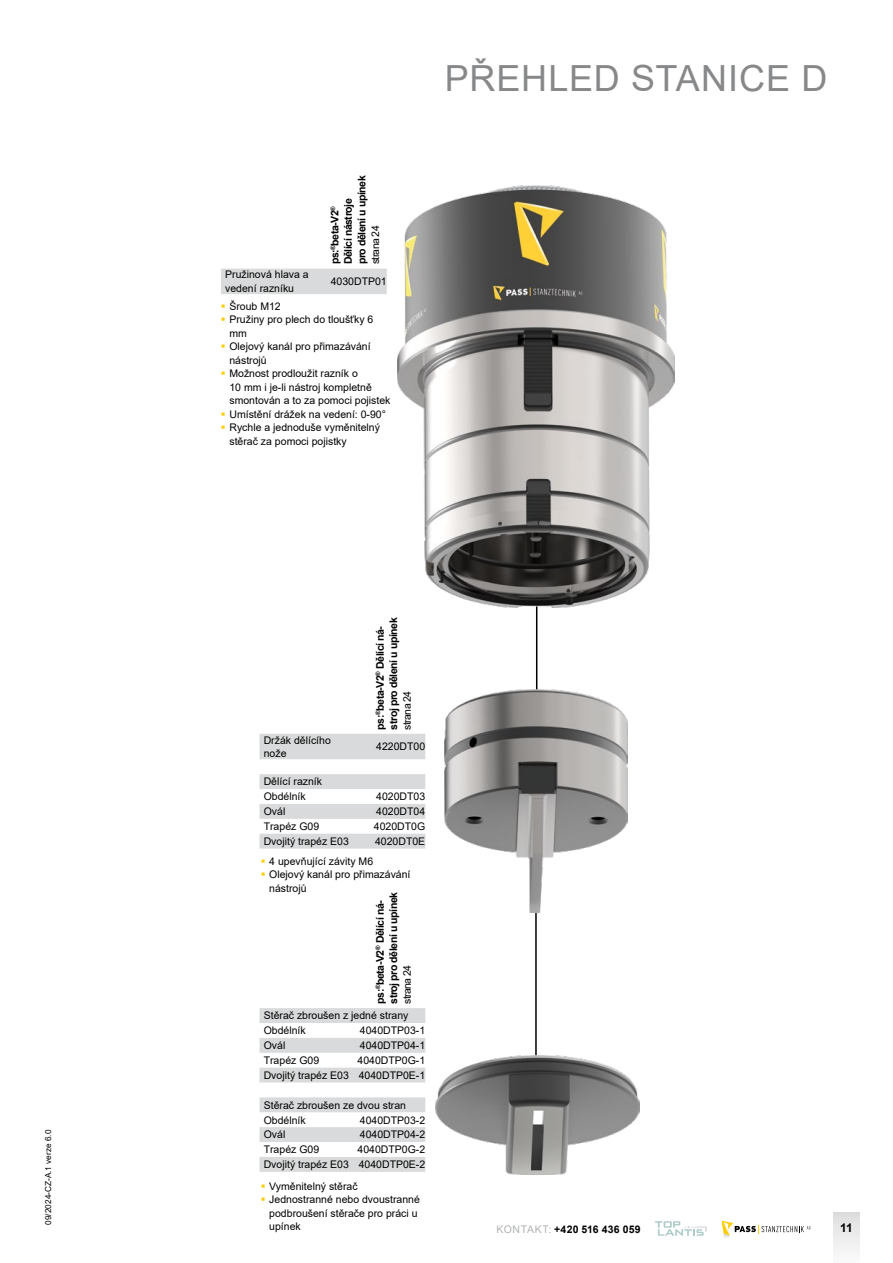
<style>
.page{position:relative;width:893px;height:1263px;background:#fff}
.page>*{position:absolute;margin:0;border:0;box-sizing:border-box;transform-origin:0 0}
.t1{font:36px "Arial";letter-spacing:.025em;color:#87888a}
.t2{font:700 12px "Arial";color:#000}
.t3{font:10.5px/13.5px "Arial";color:#000}
.t4{font:700 10.5px/13.5px "Arial";letter-spacing:-.04em;color:#000}
.t5{font:700 10.5px "Arial";letter-spacing:.02em;color:#000}
.t6{font:8.25px "Arial";color:#000}
.s1{font-weight:400;color:#b1b3b4}
</style>
<div class="page">
<div style="left:834px;top:1212px;width:25px;height:51px;background:linear-gradient(to bottom,#dedede,#fbfbfb)"></div>
<svg style="left:722px;top:1221px;width:88px;height:17px"></svg>
<svg style="left:655px;top:1221px;width:52px;height:15px"></svg>
<hr style="left:536px;top:597px;width:1px;height:136px;background:#000">
<hr style="left:535px;top:907px;width:2px;height:148px;background:#000">
<img style="left:398px;top:185px;width:276px;height:423px">
<img style="left:444px;top:689px;width:184px;height:224px">
<img style="left:435px;top:1055px;width:205px;height:119px">
<svg style="left:259px;top:734px;width:166px;height:114px"></svg>
<div style="left:221px;top:268px;width:166px;height:26px;background:#d9dadb"></div>
<svg style="left:259px;top:1008px;width:166px;height:164px"></svg>
<p class="t6" style="left:43px;top:1225px;width:96px;rotate:-90deg">09/2024-CZ-A.1 verze 6.0</p>
<p class="t4" style="left:328px;top:264px;width:90px;rotate:-90deg">ps:<sup>®</sup>beta-V2<sup>®<br></sup>Dělící nástroje<br>pro dělení u upínek</p>
<p class="t3" style="left:368px;top:264px;width:40px;rotate:-90deg">strana 24</p>
<p class="t3" style="left:225px;top:268px;width:85px">Pružinová hlava a vedení razníku</p>
<p class="t3" style="left:331px;top:275px;width:58px">4030DTP01</p>
<p class="t3" style="left:229px;top:299px;width:163px">Šroub M12<br>Pružiny pro plech do tloušťky 6 mm<br>Olejový kanál pro přimazávání nástrojů<br>Možnost prodloužit razník o<br>10 mm i je-li nástroj kompletně smontován a to za pomoci pojistek<br>Umístění drážek na vedení: 0-90°<br>Rychle a jednoduše vyměnitelný stěrač za pomoci pojistky</p>
<h1 class="t1" style="left:445px;top:53px;width:384px">PŘEHLED STANICE D</h1>
<p class="t4" style="left:373px;top:729px;width:113px;rotate:-90deg">ps:<sup>®</sup>beta-V2<sup>®</sup> Dělící ná&shy;stroj pro dělení u upínek</p>
<p class="t3" style="left:400px;top:729px;width:40px;rotate:-90deg">strana 24</p>
<p class="t3" style="left:264px;top:733px;width:69px">Držák dělícího nože</p>
<p class="t3" style="left:376px;top:740px;width:51px">4220DT00</p>
<p class="t3" style="left:264px;top:774px;width:60px;line-height:14.9px">Dělící razník<br>Obdélník</p>
<p class="t3" style="left:376px;top:790px;width:51px">4020DT03</p>
<p class="t3" style="left:264px;top:805px;width:23px">Ovál</p>
<p class="t3" style="left:376px;top:805px;width:51px">4020DT04</p>
<p class="t3" style="left:264px;top:819px;width:57px">Trapéz G09</p>
<p class="t3" style="left:374px;top:819px;width:53px">4020DT0G</p>
<p class="t3" style="left:264px;top:834px;width:87px">Dvojitý trapéz E03</p>
<p class="t3" style="left:375px;top:834px;width:52px">4020DT0E</p>
<p class="t3" style="left:269px;top:854px;width:143px">4 upevňující závity M6<br>Olejový kanál pro přimazávání nástrojů</p>
<p class="t4" style="left:373px;top:1004px;width:113px;rotate:-90deg">ps:<sup>®</sup>beta-V2<sup>®</sup> Dělící ná&shy;stroj pro dělení u upínek</p>
<p class="t3" style="left:400px;top:1004px;width:40px;rotate:-90deg">strana 24</p>
<p class="t3" style="left:264px;top:1008px;width:146px;line-height:14.9px">Stěrač zbroušen z jedné strany<br>Obdélník</p>
<p class="t3" style="left:360px;top:1024px;width:67px">4040DTP03-1</p>
<p class="t3" style="left:264px;top:1038px;width:23px">Ovál</p>
<p class="t3" style="left:360px;top:1038px;width:67px">4040DTP04-1</p>
<p class="t3" style="left:264px;top:1053px;width:57px">Trapéz G09</p>
<p class="t3" style="left:264px;top:1053px;width:163px;line-height:14.9px;text-align:right">4040DTP0G-1<br>Dvojitý trapéz E03 4040DTP0E-1</p>
<p class="t3" style="left:264px;top:1097px;width:144px;line-height:14.9px">Stěrač zbroušen ze dvou stran<br>Obdélník</p>
<p class="t3" style="left:360px;top:1113px;width:67px">4040DTP03-2</p>
<p class="t3" style="left:264px;top:1128px;width:23px">Ovál</p>
<p class="t3" style="left:360px;top:1128px;width:67px">4040DTP04-2</p>
<p class="t3" style="left:264px;top:1143px;width:57px">Trapéz G09</p>
<p class="t3" style="left:264px;top:1142px;width:163px;line-height:14.9px;text-align:right">4040DTP0G-2<br>Dvojitý trapéz E03 4040DTP0E-2</p>
<p class="t3" style="left:269px;top:1179px;width:152px">Vyměnitelný stěrač<br>Jednostranné nebo dvoustranné podbroušení stěrače pro práci u upínek</p>
<p class="t5" style="left:497px;top:1222px;width:146px"><span class="s1">KONTAKT:</span> +420 516 436 059</p>
<p class="t2" style="left:840px;top:1220px;width:14px">11</p>
</div>
